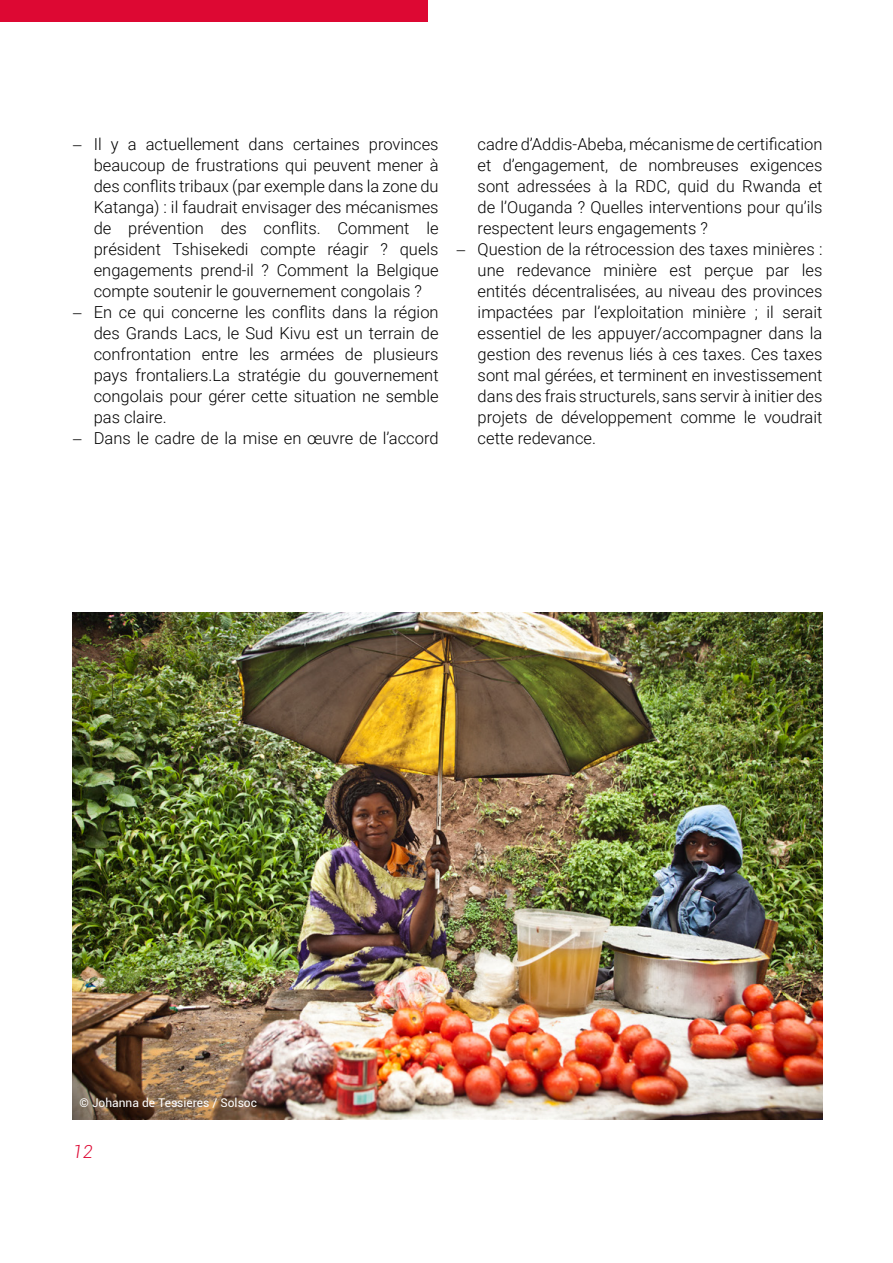
<style>
.page{position:relative;width:893px;height:1263px;background:#fff}
.page>*{position:absolute;margin:0;border:0;box-sizing:border-box;transform-origin:0 0}
.t1{font:italic 300 18px "Roboto";color:#dd0833}
.t2{font:300 16.5px "Roboto";color:#000}
.t3{font:12px "Roboto";color:#fff}
</style>
<div class="page">
<div style="left:0;top:0;width:427px;height:22px;background:#dd0833"></div>
<img style="left:73px;top:612px;width:749px;height:507px">
<p class="t2" style="left:73px;top:133px;width:367px">− Il y a actuellement dans certaines provinces</p>
<p class="t2" style="left:94px;top:154px;width:346px">beaucoup de frustrations qui peuvent mener à</p>
<p class="t2" style="left:94px;top:175px;width:346px">des conflits tribaux (par exemple dans la zone du</p>
<p class="t2" style="left:94px;top:196px;width:346px">Katanga) : il faudrait envisager des mécanismes</p>
<p class="t2" style="left:94px;top:217px;width:346px">de prévention des conflits. Comment le</p>
<p class="t2" style="left:94px;top:238px;width:346px">président Tshisekedi compte réagir ? quels</p>
<p class="t2" style="left:94px;top:259px;width:346px">engagements prend-il ? Comment la Belgique</p>
<p class="t2" style="left:94px;top:280px;width:330px">compte soutenir le gouvernement congolais ?</p>
<p class="t2" style="left:73px;top:301px;width:367px">− En ce qui concerne les conflits dans la région</p>
<p class="t2" style="left:94px;top:322px;width:346px">des Grands Lacs, le Sud Kivu est un terrain de</p>
<p class="t2" style="left:94px;top:343px;width:346px">confrontation entre les armées de plusieurs</p>
<p class="t2" style="left:94px;top:364px;width:346px">pays frontaliers.La stratégie du gouvernement</p>
<p class="t2" style="left:94px;top:385px;width:346px">congolais pour gérer cette situation ne semble</p>
<p class="t2" style="left:94px;top:406px;width:74px">pas claire.</p>
<p class="t2" style="left:73px;top:427px;width:367px">− Dans le cadre de la mise en œuvre de l’accord</p>
<p class="t2" style="left:478px;top:133px;width:346px">cadre d’Addis-Abeba, mécanisme de certification</p>
<p class="t2" style="left:478px;top:154px;width:346px">et d’engagement, de nombreuses exigences</p>
<p class="t2" style="left:478px;top:175px;width:346px">sont adressées à la RDC, quid du Rwanda et</p>
<p class="t2" style="left:478px;top:196px;width:346px">de l’Ouganda ? Quelles interventions pour qu’ils</p>
<p class="t2" style="left:478px;top:217px;width:232px">respectent leurs engagements ?</p>
<p class="t2" style="left:457px;top:238px;width:367px">− Question de la rétrocession des taxes minières :</p>
<p class="t2" style="left:478px;top:259px;width:346px">une redevance minière est perçue par les</p>
<p class="t2" style="left:478px;top:280px;width:346px">entités décentralisées, au niveau des provinces</p>
<p class="t2" style="left:478px;top:301px;width:346px">impactées par l’exploitation minière ; il serait</p>
<p class="t2" style="left:478px;top:322px;width:346px">essentiel de les appuyer/accompagner dans la</p>
<p class="t2" style="left:478px;top:343px;width:346px">gestion des revenus liés à ces taxes. Ces taxes</p>
<p class="t2" style="left:478px;top:364px;width:346px">sont mal gérées, et terminent en investissement</p>
<p class="t2" style="left:478px;top:385px;width:346px">dans des frais structurels, sans servir à initier des</p>
<p class="t2" style="left:478px;top:406px;width:346px">projets de développement comme le voudrait</p>
<p class="t2" style="left:478px;top:427px;width:120px">cette redevance.</p>
<p class="t3" style="left:80px;top:1095px;width:179px">© Johanna de Tessieres / Solsoc</p>
<p class="t1" style="left:73px;top:1139px;width:21px">12</p>
</div>
